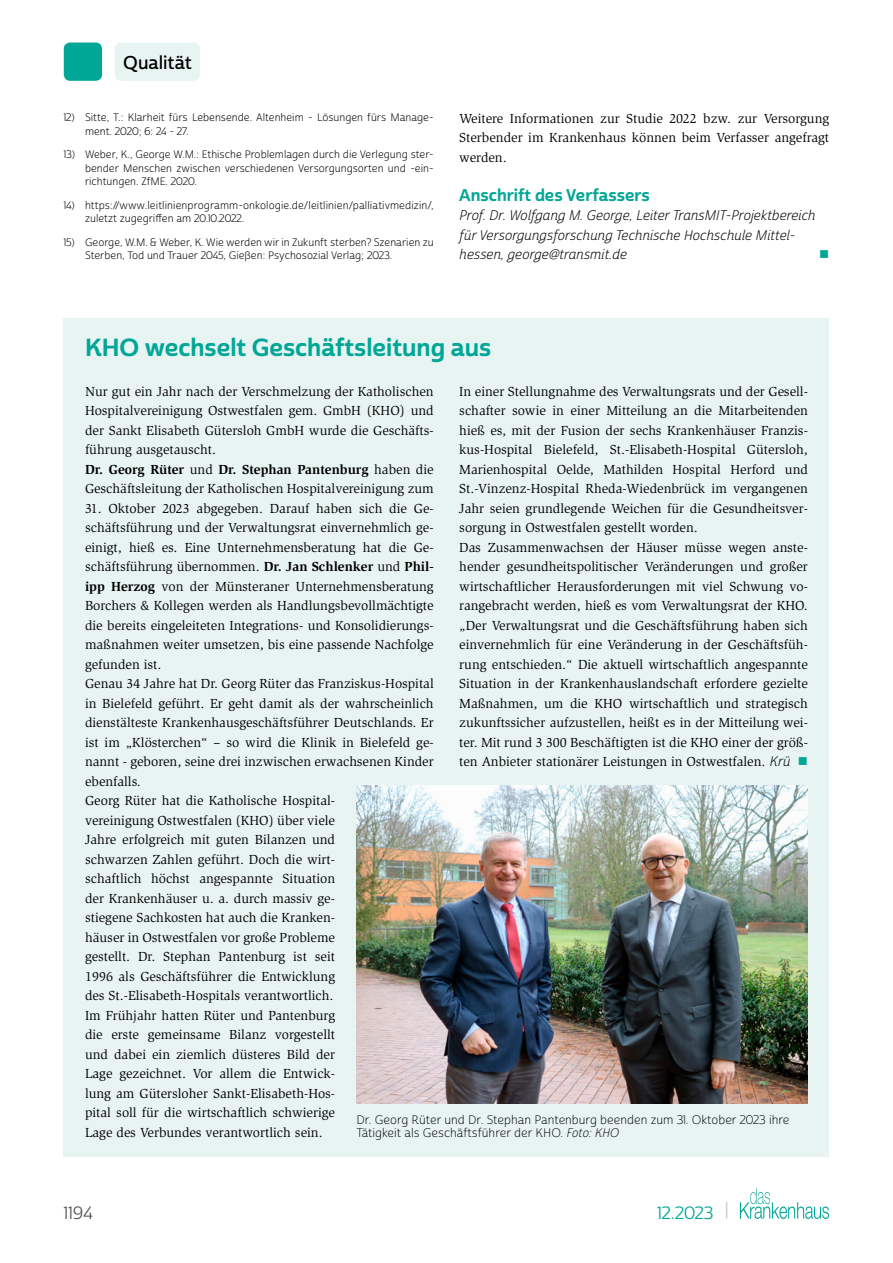
<style>
.page{position:relative;width:893px;height:1263px;background:#fff}
.page>*{position:absolute;margin:0;border:0;box-sizing:border-box;transform-origin:0 0}
.t1{font:24px "Cabrito Sans Nor Bol";color:#00a696}
.t2{font:18px "Cabrito Sans Nor Dem";letter-spacing:-.005em;color:#000}
.t3{font:17.25px "Cabrito Sans Nor Reg";color:#00a696}
.t4{font:17.25px "Cabrito Sans Nor Reg";color:#575756}
.t5{font:16.5px "Cabrito Sans Nor Bol";color:#00a696}
.t6{font:13.5px/19.5px "Slimbach Std";color:#000}
.t7{font:13.5px/19.5px "Cabrito Sans Nor Boo It";color:#000}
.t8{font:13.5px "Wingdings";color:#00a696}
.t9{font:12px/13.5px "Cabrito Sans Nor Lig";color:#000}
.t10{font:10.5px/13.5px "Cabrito Sans Nor Boo";color:#000}
.s1{font-weight:700}
.s2{font-family:"Cabrito Sans Nor Boo It"}
.s3{color:#00a696}
.s4{font-family:"Cabrito Sans Nor Lig It"}
.s5{font-size:18.9px;color:#c6c6c6}
</style>
<div class="page">
<div style="left:115px;top:43px;width:85px;height:38px;background:#e7f4f2;border-radius:6px"></div>
<svg style="left:740px;top:1188px;width:89px;height:31px"></svg>
<div style="left:64px;top:43px;width:38px;height:38px;background:#00a696;border-radius:6px"></div>
<div style="left:64px;top:318px;width:765px;height:839px;background:#e7f4f2"></div>
<img style="left:356px;top:786px;width:452px;height:317px">
<h2 class="t2" style="left:123px;top:51px;width:70px">Qualität</h2>
<p class="t10" style="left:85px;top:111px;width:350px;text-indent:-21px">12) Sitte, T.: Klarheit fürs Lebensende. Altenheim - Lösungen fürs Manage&shy;ment. 2020; 6: 24 - 27.</p>
<p class="t10" style="left:85px;top:148px;width:350px;text-align:justify;text-indent:-21px">13) Weber, K., George W.M.: Ethische Problemlagen durch die Verlegung ster&shy;bender Menschen zwischen verschiedenen Versorgungsorten und -ein&shy;richtungen. ZfME. 2020.</p>
<p class="t10" style="left:85px;top:198px;width:350px;text-indent:-21px">14) https://www.leitlinienprogramm-onkologie.de/leitlinien/palliativmedizin/, zuletzt zugegriffen am 20.10.2022.</p>
<p class="t10" style="left:85px;top:235px;width:350px;text-indent:-21px">15) George, W.M. &amp; Weber, K. Wie werden wir in Zukunft sterben? Szenarien zu<br>Sterben, Tod und Trauer 2045, Gießen: Psychosozial Verlag; 2023.</p>
<p class="t6" style="left:459px;top:109px;width:371px;text-align:justify">Weitere Informationen zur Studie 2022 bzw. zur Versorgung Sterbender im Krankenhaus können beim Verfasser angefragt werden.</p>
<p class="t5" style="left:459px;top:185px;width:192px">Anschrift des Verfassers</p>
<p class="t7" style="left:459px;top:206px;width:358px">Prof. Dr. Wolfgang M. George, Leiter TransMIT-Projektbereich für Versorgungsforschung Technische Hochschule Mittel&shy;hessen, george@transmit.de</p>
<p class="t8" style="left:819px;top:247px;width:12px">■</p>
<h1 class="t1" style="left:85px;top:332px;width:408px">KHO wechselt Geschäftsleitung aus</h1>
<p class="t6" style="left:85px;top:382px;width:350px">Nur gut ein Jahr nach der Verschmelzung der Katholischen Hospitalvereinigung Ostwestfalen gem. GmbH (KHO) und der Sankt Elisabeth Gütersloh GmbH wurde die Geschäfts&shy;führung ausgetauscht.<br><span class="s1">Dr. Georg Rüter</span> und <span class="s1">Dr. Stephan Pantenburg</span> haben die Geschäftsleitung der Katholischen Hospitalvereinigung zum</p>
<p class="t6" style="left:85px;top:499px;width:350px">31. Oktober 2023 abgegeben. Darauf haben sich die Ge&shy;schäftsführung und der Verwaltungsrat einvernehmlich ge&shy;einigt, hieß es. Eine Unternehmensberatung hat die Ge&shy;schäftsführung übernommen. <span class="s1">Dr. Jan Schlenker</span> und <span class="s1">Phil&shy;ipp Herzog</span> von der Münsteraner Unternehmensberatung Borchers &amp; Kollegen werden als Handlungsbevollmächtigte die bereits eingeleiteten Integrations- und Konsolidierungs&shy;maßnahmen weiter umsetzen, bis eine passende Nachfolge gefunden ist.<br>Genau 34 Jahre hat Dr. Georg Rüter das Franziskus-Hospital in Bielefeld geführt. Er geht damit als der wahrscheinlich dienstälteste Krankenhausgeschäftsführer Deutschlands. Er ist im „Klösterchen“ – so wird die Klinik in Bielefeld ge&shy;nannt - geboren, seine drei inzwischen erwachsenen Kinder ebenfalls.<br>Georg Rüter hat die Katholische Hospital-<br>vereinigung Ostwestfalen (KHO) über viele<br>Jahre erfolgreich mit guten Bilanzen und<br>schwarzen Zahlen geführt. Doch die wirt-<br>schaftlich höchst angespannte Situation<br>der Krankenhäuser u. a. durch massiv ge-<br>stiegene Sachkosten hat auch die Kranken-<br>häuser in Ostwestfalen vor große Probleme<br>gestellt. Dr. Stephan Pantenburg ist seit<br>1996 als Geschäftsführer die Entwicklung<br>des St.-Elisabeth-Hospitals verantwortlich.<br>Im Frühjahr hatten Rüter und Pantenburg<br>die erste gemeinsame Bilanz vorgestellt<br>und dabei ein ziemlich düsteres Bild der<br>Lage gezeichnet. Vor allem die Entwick-<br>lung am Gütersloher Sankt-Elisabeth-Hos-<br>pital soll für die wirtschaftlich schwierige<br>Lage des Verbundes verantwortlich sein.</p>
<p class="t6" style="left:459px;top:381px;width:350px">In einer Stellungnahme des Verwaltungsrats und der Gesell&shy;schafter sowie in einer Mitteilung an die Mitarbeitenden hieß es, mit der Fusion der sechs Krankenhäuser Franzis&shy;kus-Hospital Bielefeld, St.-Elisabeth-Hospital Gütersloh, Marienhospital Oelde, Mathilden Hospital Herford und St.-Vinzenz-Hospital Rheda-Wiedenbrück im vergangenen Jahr seien grundlegende Weichen für die Gesundheitsver&shy;sorgung in Ostwestfalen gestellt worden.<br>Das Zusammenwachsen der Häuser müsse wegen anste&shy;hender gesundheitspolitischer Veränderungen und großer wirtschaftlicher Herausforderungen mit viel Schwung vo&shy;rangebracht werden, hieß es vom Verwaltungsrat der KHO. „Der Verwaltungsrat und die Geschäftsführung haben sich einvernehmlich für eine Veränderung in der Geschäftsfüh&shy;rung entschieden.“ Die aktuell wirtschaftlich angespannte Situation in der Krankenhauslandschaft erfordere gezielte Maßnahmen, um die KHO wirtschaftlich und strategisch zukunftssicher aufzustellen, heißt es in der Mitteilung wei&shy;ter. Mit rund 3 300 Beschäftigten ist die KHO einer der größ&shy;ten Anbieter stationärer Leistungen in Ostwestfalen. <span class="s2">Krü</span> <span class="s3">■</span></p>
<p class="t9" style="left:356px;top:1113px;width:435px">Dr. Georg Rüter und Dr. Stephan Pantenburg beenden zum 31. Oktober 2023 ihre<br>Tätigkeit als Geschäftsführer der KHO. <span class="s4">Foto: KHO</span></p>
<p class="t4" style="left:64px;top:1202px;width:30px">1194</p>
<p class="t3" style="left:658px;top:1202px;width:73px">12.2023 <span class="s5">|</span></p>
</div>
